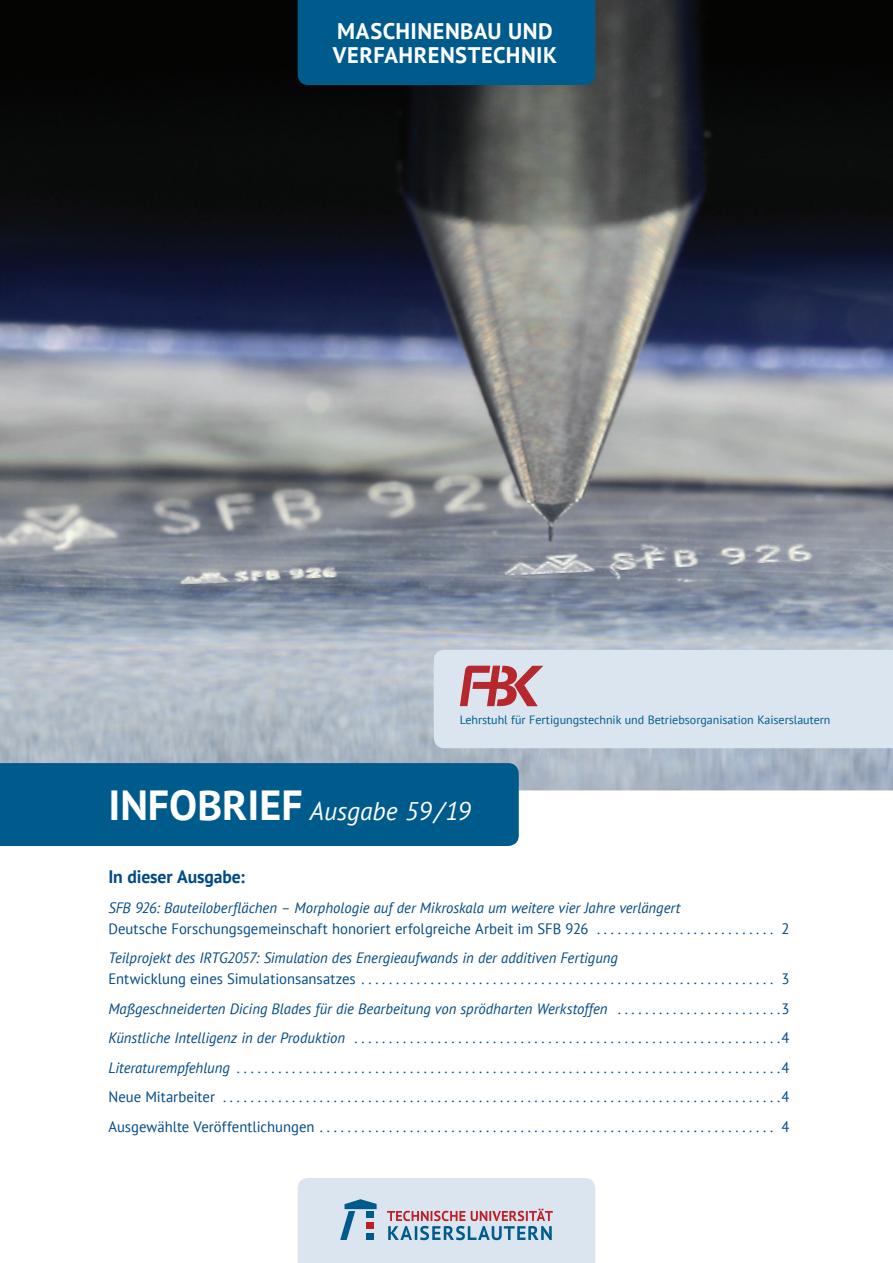
<style>
.page{position:relative;width:893px;height:1263px;background:#fff}
.page>*{position:absolute;margin:0;border:0;box-sizing:border-box;transform-origin:0 0}
.t1{font:italic 25.5px "PT Sans";color:#fff}
.t2{font:700 22.5px/24px "PT Sans";letter-spacing:.02em;color:#fff}
.t3{font:700 18px "PT Sans";letter-spacing:-.005em;color:#004a87}
.t4{font:15px/29.5px "PT Sans";color:#004a87;text-align:justify}
.t5{font:italic 15px "PT Sans";color:#004a87}
.t6{font:12px "PT Sans";color:#005b8d}
.s1{font-weight:700;font-style:normal;font-size:42px}
.s2{font-style:italic}
</style>
<div class="page">
<img style="left:0;top:0;width:893px;height:791px">
<div style="left:298px;top:0;width:297px;height:85px;background:#005b8d"></div>
<svg style="left:298px;top:1178px;width:297px;height:85px;background:#ccd7e4"></svg>
<div style="left:366px;top:1211px;width:8px;height:7px;background:#005b8d"></div>
<div style="left:366px;top:1222px;width:8px;height:7px;background:#be1e23"></div>
<div style="left:366px;top:1233px;width:8px;height:7px;background:#005b8d"></div>
<div style="left:0;top:763px;width:519px;height:83px;background:#005b8d"></div>
<div style="left:434px;top:650px;width:459px;height:98px;background:#dae5f0"></div>
<h2 class="t2" style="left:333px;top:19px;width:226px">MASCHINENBAU UND<br>VERFAHRENSTECHNIK</h2>
<p class="t6" style="left:460px;top:712px;width:372px">Lehrstuhl für Fertigungstechnik und Betriebsorganisation Kaiserslautern</p>
<h1 class="t1" style="left:108px;top:795px;width:364px"><span class="s1">INFOBRIEF</span> Ausgabe 59 / 19</h1>
<p class="t3" style="left:108px;top:865px;width:138px">In dieser Ausgabe:</p>
<p class="t5" style="left:108px;top:898px;width:574px">SFB 926: Bauteiloberflächen – Morphologie auf der Mikroskala um weitere vier Jahre verlängert</p>
<p class="t4" style="left:108px;top:913px;width:683px">Deutsche Forschungsgemeinschaft honoriert erfolgreiche Arbeit im SFB 926 . . . . . . . . . . . . . . . . . . . . . . . . . . 2</p>
<p class="t5" style="left:108px;top:948px;width:511px">Teilprojekt des IRTG2057: Simulation des Energieaufwands in der additiven Fertigung</p>
<p class="t4" style="left:108px;top:964px;width:683px">Entwicklung eines Simulationsansatzes . . . . . . . . . . . . . . . . . . . . . . . . . . . . . . . . . . . . . . . . . . . . . . . . . . . . . . . . . . . . 3<br><span class="s2">Maßgeschneiderten Dicing Blades für die Bearbeitung von sprödharten Werkstoffen</span> . . . . . . . . . . . . . . . . . . . . . . . .3<br><span class="s2">Künstliche Intelligenz in der Produktion</span> . . . . . . . . . . . . . . . . . . . . . . . . . . . . . . . . . . . . . . . . . . . . . . . . . . . . . . . . . . . . . .4<br><span class="s2">Literaturempfehlung</span> . . . . . . . . . . . . . . . . . . . . . . . . . . . . . . . . . . . . . . . . . . . . . . . . . . . . . . . . . . . . . . . . . . . . . . . . . . . . . . .4<br>Neue Mitarbeiter . . . . . . . . . . . . . . . . . . . . . . . . . . . . . . . . . . . . . . . . . . . . . . . . . . . . . . . . . . . . . . . . . . . . . . . . . . . . . . . . .4<br>Ausgewählte Veröffentlichungen . . . . . . . . . . . . . . . . . . . . . . . . . . . . . . . . . . . . . . . . . . . . . . . . . . . . . . . . . . . . . . . . . . 4</p>
</div>
